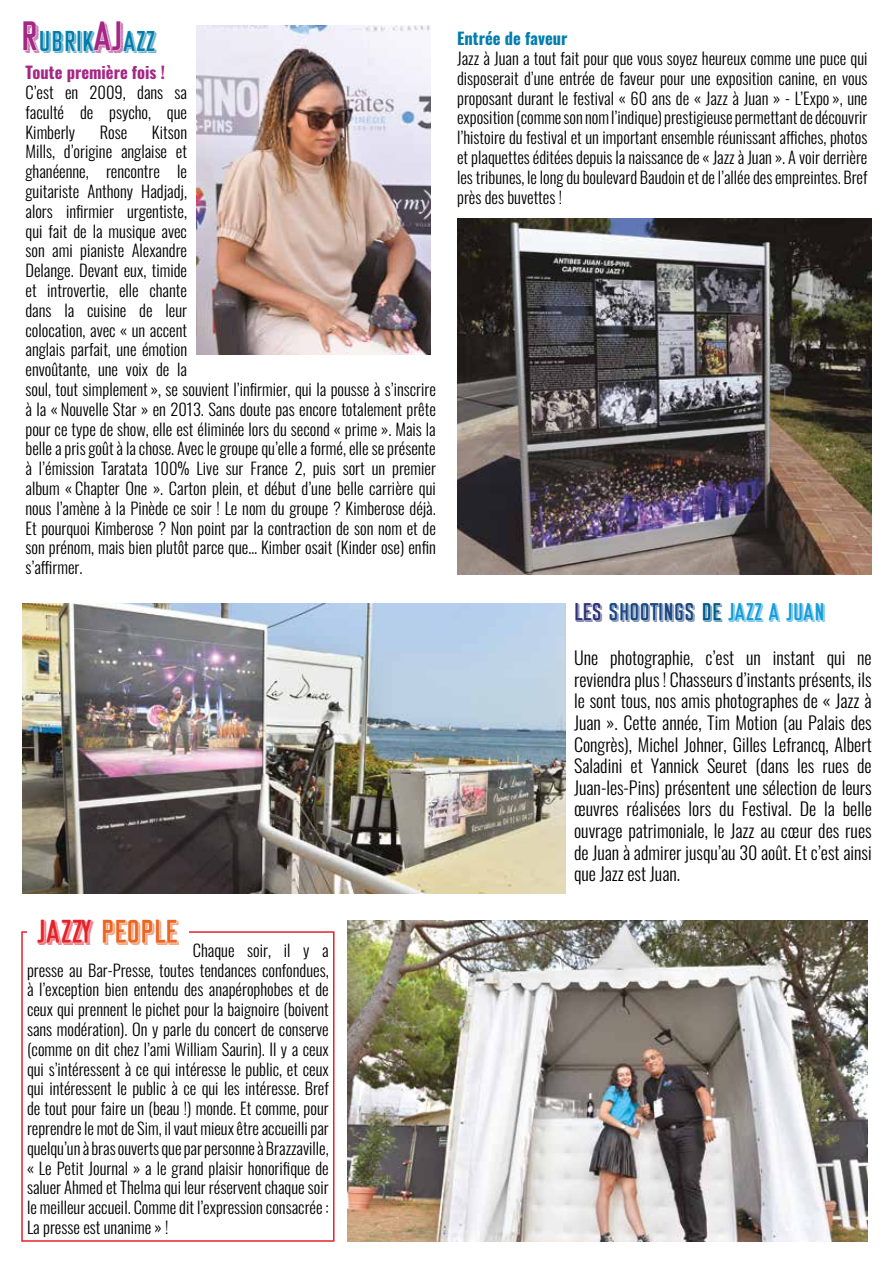
<style>
.page{position:relative;width:893px;height:1263px;background:#fff}
.page>*{position:absolute;margin:0;border:0;box-sizing:border-box;transform-origin:0 0}
.t1{font:36px "Sunset Boulevard Complete Font";color:#eb6523}
.t2{font:31.5px "Sunset Boulevard Complete Font";color:#037eac}
.t3{font:27px "Sunset Boulevard Complete Font";color:#1a4681}
.t4{font:300 18px/21.6px "Oswald";color:#000;text-align:justify}
.t5{font:300 16.5px/19.8px "Oswald";color:#000;text-align:justify}
.t6{font:700 16.5px "Oswald";color:#a42783}
.t7{font:700 16.5px "Oswald";color:#037eac}
.s1{font-size:45px;color:#a42783}
.s2{color:#e5222b}
.s3{color:#2d3279}
.s4{color:#015a89}
.s5{color:#189dd9}
</style>
<div class="page">
<div style="left:21px;top:931px;width:313px;height:311px;border:2px solid #e5222b"></div>
<img style="left:347px;top:921px;width:520px;height:321px">
<div style="left:27px;top:915px;width:162px;height:34px;background:#fff"></div>
<img style="left:197px;top:26px;width:234px;height:328px">
<img style="left:22px;top:603px;width:543px;height:290px">
<img style="left:457px;top:218px;width:415px;height:356px">
<h2 class="t2" style="left:21px;top:27px;width:136px"><span class="s1">R</span>UBRIK<span class="s1">AJ</span>AZZ</h2>
<p class="t6" style="left:26px;top:64px;width:141px">Toute première fois !</p>
<p class="t5" style="left:26px;top:81px;width:163px">C’est en 2009, dans sa faculté de psycho, que Kimberly</p>
<p class="t5" style="left:26px;top:120px;width:412px;text-align:left;text-indent:126px">Kitson<br>Mills, d’origine anglaise et<br>ghanéenne, rencontre le<br>guitariste Anthony Hadjadj,<br>alors infirmier urgentiste,<br>qui fait de la musique avec<br>son ami pianiste Alexandre<br>Delange. Devant eux, timide<br>et introvertie, elle chante<br>dans la cuisine de leur<br>colocation, avec « un accent<br>anglais parfait, une émotion<br>envoûtante, une voix de la<br>soul, tout simplement », se souvient l’infirmier, qui la pousse à s’inscrire à la « Nouvelle Star » en 2013. Sans doute pas encore totalement prête pour ce type de show, elle est éliminée lors du second « prime ». Mais la belle a pris goût à la chose. Avec le groupe qu’elle a formé, elle se présente à l’émission Taratata 100% Live sur France 2, puis sort un premier album « Chapter One ». Carton plein, et début d’une belle carrière qui nous l’amène à la Pinède ce soir ! Le nom du groupe ? Kimberose déjà.<br>Et pourquoi Kimberose ? Non point par la contraction de son nom et de son prénom, mais bien plutôt parce que… Kimber osait (Kinder ose) enfin s’affirmer.</p>
<p class="t5" style="left:100px;top:120px;width:29px">Rose</p>
<h1 class="t1" style="left:37px;top:915px;width:142px"><span class="s2">JAZZY</span> PEOPLE</h1>
<p class="t5" style="left:27px;top:938px;width:303px;text-indent:166px">Chaque soir, il y a presse au Bar-Presse, toutes tendances confondues, à l’exception bien entendu des anapérophobes et de ceux qui prennent le pichet pour la baignoire (boivent sans modération). On y parle du concert de conserve (comme on dit chez l’ami William Saurin). Il y a ceux qui s’intéressent à ce qui intéresse le public, et ceux qui intéressent le public à ce qui les intéresse. Bref de tout pour faire un (beau !) monde. Et comme, pour reprendre le mot de Sim, il vaut mieux être accueilli par quelqu’un à bras ouverts que par personne à Brazzaville, « Le Petit Journal » a le grand plaisir honorifique de saluer Ahmed et Thelma qui leur réservent chaque soir le meilleur accueil. Comme dit l’expression consacrée :<br>La presse est unanime » !</p>
<p class="t7" style="left:457px;top:30px;width:112px">Entrée de faveur</p>
<p class="t5" style="left:457px;top:47px;width:412px">Jazz à Juan a tout fait pour que vous soyez heureux comme une puce qui disposerait d’une entrée de faveur pour une exposition canine, en vous proposant durant le festival « 60 ans de « Jazz à Juan » - L’Expo », une exposition (comme son nom l’indique) prestigieuse permettant de découvrir l’histoire du festival et un important ensemble réunissant affiches, photos et plaquettes éditées depuis la naissance de « Jazz à Juan ». A voir derrière les tribunes, le long du boulevard Baudoin et de l’allée des empreintes. Bref près des buvettes !</p>
<h3 class="t3" style="left:574px;top:600px;width:253px"><span class="s3">LES</span> SHOOTINGS <span class="s4">DE</span> <span class="s5">JAZZ À JUAN</span></h3>
<p class="t4" style="left:574px;top:645px;width:299px">Une photographie, c’est un instant qui ne reviendra plus ! Chasseurs d’instants présents, ils le sont tous, nos amis photographes de « Jazz à Juan ». Cette année, Tim Motion (au Palais des Congrès), Michel Johner, Gilles Lefrancq, Albert Saladini et Yannick Seuret (dans les rues de Juan-les-Pins) présentent une sélection de leurs œuvres réalisées lors du Festival. De la belle ouvrage patrimoniale, le Jazz au cœur des rues de Juan à admirer jusqu’au 30 août. Et c’est ainsi que Jazz est Juan.</p>
</div>
